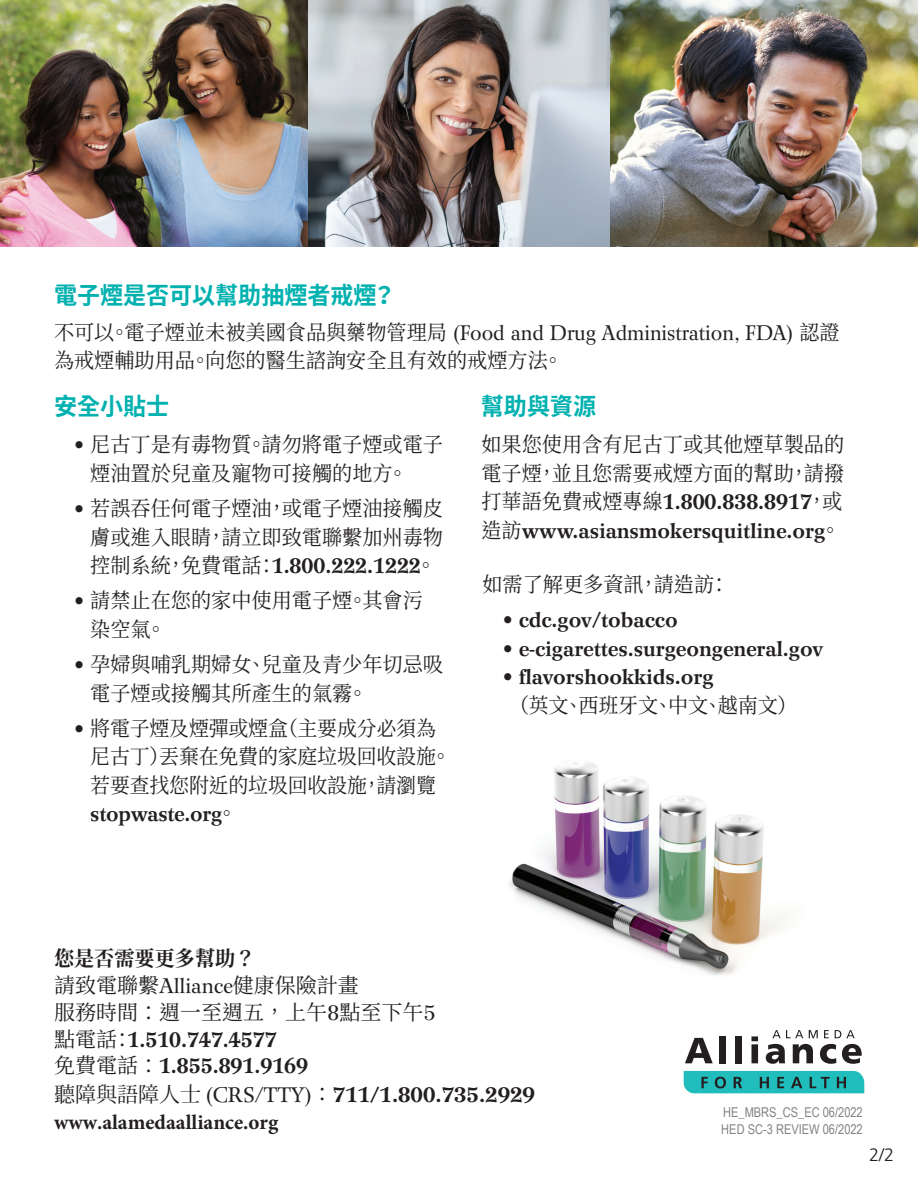
<style>
.page{position:relative;width:918px;height:1188px;background:#fff}
.page>*{position:absolute;margin:0;border:0;box-sizing:border-box;transform-origin:0 0}
.Body_Text{font:700 24px "Noto Sans CJ Ktc";color:#00b1b0;scale:.96 1}
.Body_Text-2{font:21px/28.5px "Noto Serif CJ Ktc";color:#231f20;scale:.96 1}
.Body_Text-3{font:21px/26.8px "Noto Serif CJ Ktc";color:#231f20}
.Body_Text-4{font:700 21px/28.5px "Wilke LT Std";color:#231f20;scale:.96 1}
.Body_Text-5{font:21px/28.5px "Noto Serif CJ Ktc";color:#231f20;scale:.95 1}
.Body_Text-6{font:700 21px/26.1px "Minion Pro";color:#231f20}
.t1{font:300 18px "Frutiger LT Std";color:#231f20}
.Bullets{font:13.5px "Arial Narrow";color:#808285}
.s1{font-family:"Wilke LT Std"}
.s2{font-family:"Wilke LT Std";font-weight:700}
.s3{font-weight:400}
.s4{font-family:"Noto Serif CJ Ktc";font-weight:400}
.s5{font-weight:700}
.s6{font-family:"Koz Min Pr 6 N";font-weight:400}
.s7{font-family:"Wilke LT Std";font-weight:400}
</style>
<div class="page">
<img style="left:0;top:0;width:308px;height:246px">
<img style="left:308px;top:0;width:610px;height:246px">
<svg style="left:685px;top:1038px;width:28px;height:25px"></svg>
<div style="left:720px;top:1036px;width:6px;height:27px;background:#231f20"></div>
<div style="left:736px;top:1036px;width:6px;height:27px;background:#231f20"></div>
<svg style="left:752px;top:1036px;width:6px;height:27px"></svg>
<svg style="left:766px;top:1044px;width:19px;height:20px"></svg>
<svg style="left:793px;top:1044px;width:20px;height:19px"></svg>
<svg style="left:820px;top:1044px;width:16px;height:20px"></svg>
<svg style="left:842px;top:1044px;width:20px;height:20px"></svg>
<svg style="left:684px;top:1071px;width:180px;height:22px;background:#23abab"></svg>
<svg style="left:772px;top:1030px;width:31px;height:8px"></svg>
<svg style="left:809px;top:1030px;width:9px;height:8px"></svg>
<svg style="left:824px;top:1030px;width:5px;height:8px"></svg>
<svg style="left:835px;top:1030px;width:20px;height:8px"></svg>
<img style="left:509px;top:761px;width:274px;height:214px">
<p class="Body_Text" style="left:54px;top:282px;width:358px">電子煙是否可以幫助抽煙者戒煙？</p>
<p class="Body_Text-2" style="left:54px;top:318px;width:820px">不可以。電子煙並未被美國食品與藥物管理局 <span class="s1">(Food and Drug Administration, FDA)</span> 認證為戒煙輔助用品。向您的醫生諮詢安全且有效的戒煙方法。</p>
<p class="Body_Text" style="left:54px;top:393px;width:122px">安全小貼士</p>
<p class="Body_Text" style="left:481px;top:393px;width:121px">幫助與資源</p>
<p class="Body_Text-2" style="left:90px;top:431px;width:369px;text-indent:-16px"><span class="s1">•</span> 尼古丁是有毒物質。請勿將電子煙或電子煙油置於兒童及寵物可接觸的地方。</p>
<p class="Body_Text-2" style="left:90px;top:495px;width:369px;text-align:justify;text-indent:-16px"><span class="s1">•</span> 若誤吞任何電子煙油，或電子煙油接觸皮膚或進入眼睛，請立即致電聯繫加州毒物控制系統，免費電話：<span class="s2">1.800.222.1222</span>。</p>
<p class="Body_Text-2" style="left:90px;top:587px;width:348px;text-indent:-16px"><span class="s1">•</span> 請禁止在您的家中使用電子煙。其會污染空氣。</p>
<p class="Body_Text-2" style="left:90px;top:651px;width:369px;text-indent:-16px"><span class="s1">•</span> 孕婦與哺乳期婦女、兒童及青少年切忌吸電子煙或接觸其所產生的氣霧。</p>
<p class="Body_Text-5" style="left:90px;top:714px;width:381px;text-indent:-16px"><span class="s1">•</span> 將電子煙及煙彈或煙盒（主要成分必須為尼古丁）丟棄在免費的家庭垃圾回收設施。若要查找您附近的垃圾回收設施，請瀏覽<span class="s2">stopwaste.org</span>。</p>
<p class="Body_Text-2" style="left:481px;top:431px;width:379px;text-align:justify">如果您使用含有尼古丁或其他煙草製品的電子煙，並且您需要戒煙方面的幫助，請撥打華語免費戒煙專線<span class="s2">1.800.838.8917</span>，或造訪<span class="s2">www.asiansmokersquitline.org</span>。</p>
<p class="Body_Text-2" style="left:482px;top:570px;width:259px">如需了解更多資訊，請造訪：</p>
<p class="Body_Text-4" style="left:503px;top:605px;width:184px"><span class="s3">•</span> cdc.gov/tobacco</p>
<p class="Body_Text-4" style="left:503px;top:634px;width:336px"><span class="s3">•</span> e-cigarettes.surgeongeneral.gov</p>
<p class="Body_Text-4" style="left:509px;top:662px;width:302px;text-indent:-6px"><span class="s3">•</span> flavorshookkids.org<br><span class="s4">（英文、西班牙文、中文、越南文）</span></p>
<p class="Body_Text-3" style="left:54px;top:945px;width:383px"><span class="s5">您是否需要更多幫助？<br></span>請致電聯繫<span class="s1">Alliance</span>健康保險計畫<br>服務時間：週一至週五，上午<span class="s1">8</span>點至下午<span class="s1">5</span>點電話：<span class="s2">1.510.747.4577<br></span>免費電話：<span class="s2">1.855.891.9169</span></p>
<p class="Body_Text-6" style="left:54px;top:1082px;width:482px"><span class="s6">聽障與語障人士</span> <span class="s7">(CRS/TTY)</span><span class="s6">：</span><span class="s1">711/1.800.735.2929 </span>www.alamedaalliance.org</p>
<p class="Bullets" style="left:723px;top:1103px;width:141px">HE_MBRS_CS_EC 06/2022</p>
<p class="Bullets" style="left:721px;top:1119px;width:143px">HED SC-3 REVIEW 06/2022</p>
<p class="t1" style="left:869px;top:1145px;width:27px">2/2</p>
</div>
